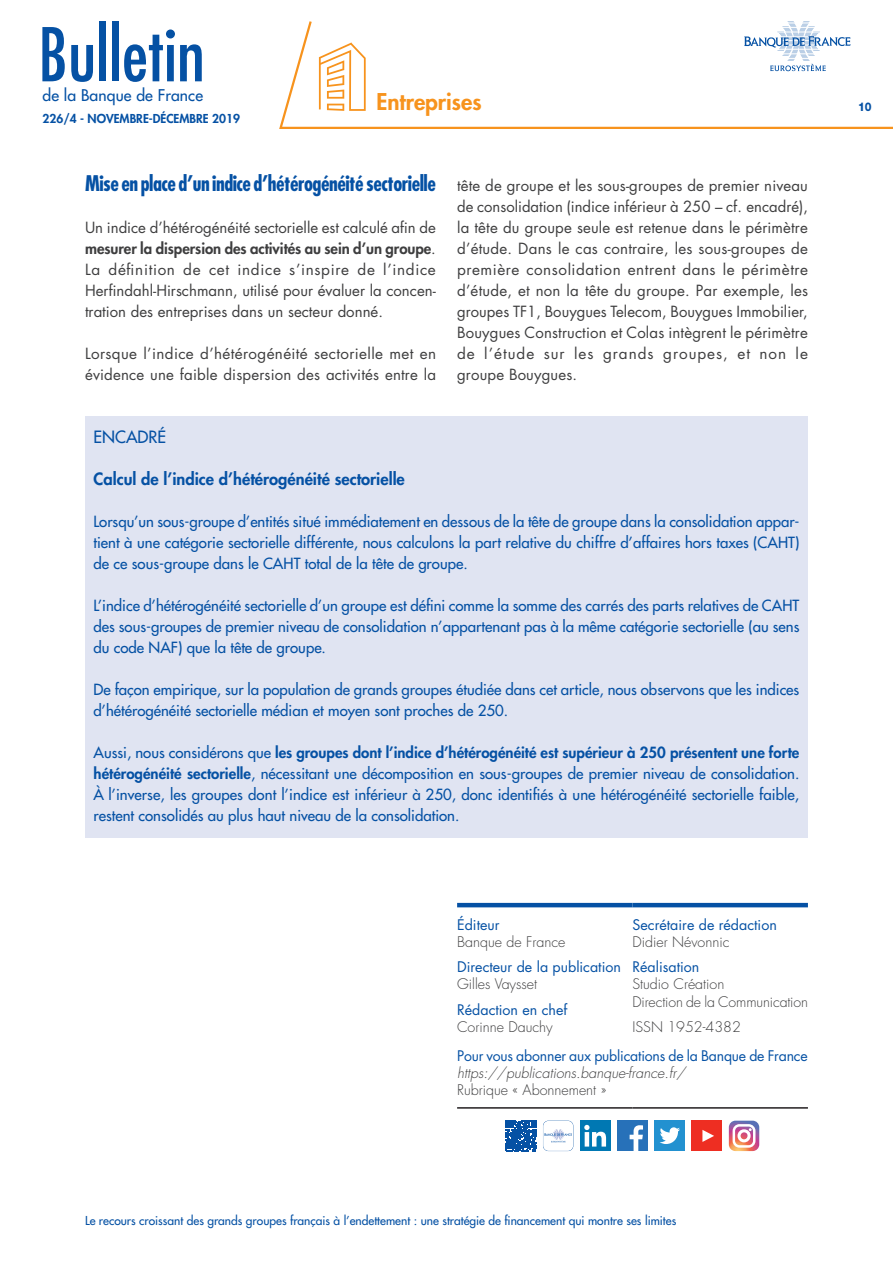
<style>
.page{position:relative;width:893px;height:1263px;background:#fff}
.page>*{position:absolute;margin:0;border:0;box-sizing:border-box;transform-origin:0 0}
.t1{font:condensed 72px "Futura Std";color:#0551a4}
.t2{font:800 22.5px "Futura Std";color:#f7931d}
.t3{font:700 condensed 21px "Futura Std";letter-spacing:-.025em;color:#0551a4}
.t4{font:800 16.5px "Futura Std";color:#0551a4}
.t5{font:500 16.5px "Futura Std";color:#0551a4}
.t6{font:500 15.75px "Futura Std";letter-spacing:.01em;color:#0551a4}
.t7{font:500 15px/21px "Futura Std";color:#0551a4;text-align:justify}
.t8{font:15px/21px "Futura Std";letter-spacing:.01em;color:#3e3e3f;text-align:justify}
.t9{font:300 14.25px/17.1px "Futura Std";color:#3e3e3f}
.t10{font:14.25px "Futura Std";color:#0551a4}
.t11{font:italic 300 14.25px "Futura Std";color:#3e3e3f}
.t12{font:500 12px "Futura Std";color:#0551a4}
.t13{font:800 12px "Futura Std";color:#0551a4}
.t14{font:800 12px "Helvetica Neue LT Std";color:#0551a4;scale:.9 1}
.s1{font-weight:800}
</style>
<div class="page">
<svg style="left:279px;top:21px;width:614px;height:108px"></svg>
<svg style="left:744px;top:22px;width:106px;height:49px"></svg>
<svg style="left:319px;top:42px;width:47px;height:69px"></svg>
<hr style="left:457px;top:903px;width:175px;height:4px;background:#0551a4">
<hr style="left:632px;top:903px;width:176px;height:4px;background:#0551a4">
<hr style="left:457px;top:1107px;width:175px;height:2px;background:#231f20">
<hr style="left:632px;top:1107px;width:176px;height:2px;background:#231f20">
<div style="left:580px;top:1121px;width:31px;height:30px;background:#0078b3"></div>
<svg style="left:584px;top:1125px;width:22px;height:21px"></svg>
<div style="left:617px;top:1121px;width:31px;height:30px;background:#2771b9"></div>
<svg style="left:630px;top:1125px;width:13px;height:26px"></svg>
<div style="left:654px;top:1121px;width:31px;height:30px;background:#2291d0"></div>
<svg style="left:660px;top:1127px;width:20px;height:17px"></svg>
<div style="left:692px;top:1121px;width:30px;height:30px;background:#ee2e22"></div>
<svg style="left:702px;top:1130px;width:12px;height:12px"></svg>
<svg style="left:544px;top:1129px;width:28px;height:13px"></svg>
<svg style="left:506px;top:1121px;width:30px;height:30px"></svg>
<svg style="left:729px;top:1121px;width:30px;height:30px"></svg>
<div style="left:85px;top:417px;width:723px;height:421px;background:#e0e4f2"></div>
<h1 class="t1" style="left:38px;top:12px;width:168px">Bulletin</h1>
<p class="t6" style="left:43px;top:86px;width:162px">de la Banque de France</p>
<p class="t13" style="left:43px;top:111px;width:199px">226/4 - NOVEMBRE-DÉCEMBRE 2019</p>
<h2 class="t2" style="left:376px;top:88px;width:107px">Entreprises</h2>
<p class="t14" style="left:858px;top:99px;width:17px">10</p>
<h3 class="t3" style="left:85px;top:170px;width:352px">Mise en place d’un indice d’hétérogénéité sectorielle</h3>
<p class="t8" style="left:85px;top:217px;width:352px">Un indice d’hétérogénéité sectorielle est calculé afin de <span class="s1">mesurer la dispersion des activités au sein d’un groupe</span>.<br>La définition de cet indice s’inspire de l’indice Herfindahl‑Hirschmann, utilisé pour évaluer la concen&shy;tration des entreprises dans un secteur donné.</p>
<p class="t8" style="left:85px;top:343px;width:353px">Lorsque l’indice d’hétérogénéité sectorielle met en évidence une faible dispersion des activités entre la</p>
<p class="t8" style="left:457px;top:175px;width:353px">tête de groupe et les sous‑groupes de premier niveau de consolidation (indice inférieur à 250 – cf. encadré), la tête du groupe seule est retenue dans le périmètre d’étude. Dans le cas contraire, les sous‑groupes de première consolidation entrent dans le périmètre d’étude, et non la tête du groupe. Par exemple, les groupes TF1, Bouygues Telecom, Bouygues Immobilier, Bouygues Construction et Colas intègrent le périmètre de l’étude sur les grands groupes, et non le groupe Bouygues.</p>
<p class="t5" style="left:94px;top:427px;width:74px">ENCADRÉ</p>
<p class="t4" style="left:94px;top:469px;width:313px">Calcul de l’indice d’hétérogénéité sectorielle</p>
<p class="t7" style="left:94px;top:511px;width:707px">Lorsqu’un sous‑groupe d’entités situé immédiatement en dessous de la tête de groupe dans la consolidation appar‑ tient à une catégorie sectorielle différente, nous calculons la part relative du chiffre d’affaires hors taxes (CAHT) de ce sous‑groupe dans le CAHT total de la tête de groupe.</p>
<p class="t7" style="left:94px;top:595px;width:707px">L’indice d’hétérogénéité sectorielle d’un groupe est défini comme la somme des carrés des parts relatives de CAHT des sous‑groupes de premier niveau de consolidation n’appartenant pas à la même catégorie sectorielle (au sens du code NAF) que la tête de groupe.</p>
<p class="t7" style="left:94px;top:679px;width:707px">De façon empirique, sur la population de grands groupes étudiée dans cet article, nous observons que les indices d’hétérogénéité sectorielle médian et moyen sont proches de 250.</p>
<p class="t7" style="left:94px;top:742px;width:707px">Aussi, nous considérons que <span class="s1">les groupes dont l’indice d’hétérogénéité est supérieur à 250 présentent une forte hétérogénéité sectorielle</span>, nécessitant une décomposition en sous‑groupes de premier niveau de consolidation.<br>À l’inverse, les groupes dont l’indice est inférieur à 250, donc identifiés à une hétérogénéité sectorielle faible, restent consolidés au plus haut niveau de la consolidation.</p>
<p class="t10" style="left:457px;top:915px;width:44px">Éditeur</p>
<p class="t9" style="left:457px;top:933px;width:110px">Banque de France</p>
<p class="t10" style="left:457px;top:958px;width:165px">Directeur de la publication</p>
<p class="t9" style="left:457px;top:976px;width:82px">Gilles Vaysset</p>
<p class="t10" style="left:457px;top:1001px;width:112px">Rédaction en chef</p>
<p class="t9" style="left:457px;top:1019px;width:97px">Corinne Dauchy</p>
<p class="t10" style="left:632px;top:915px;width:146px">Secrétaire de rédaction</p>
<p class="t9" style="left:632px;top:933px;width:98px">Didier Névonnic</p>
<p class="t10" style="left:632px;top:958px;width:68px">Réalisation</p>
<p class="t9" style="left:632px;top:976px;width:177px">Studio Création<br>Direction de la Communication</p>
<p class="t9" style="left:632px;top:1019px;width:110px">ISSN 1952-4382</p>
<p class="t10" style="left:457px;top:1046px;width:352px">Pour vous abonner aux publications de la Banque de France</p>
<p class="t11" style="left:457px;top:1064px;width:230px">https://publications.banque-france.fr/</p>
<p class="t9" style="left:457px;top:1082px;width:151px">Rubrique « Abonnement »</p>
<p class="t12" style="left:85px;top:1213px;width:593px">Le recours croissant des grands groupes français à l’endettement : une stratégie de financement qui montre ses limites</p>
</div>
